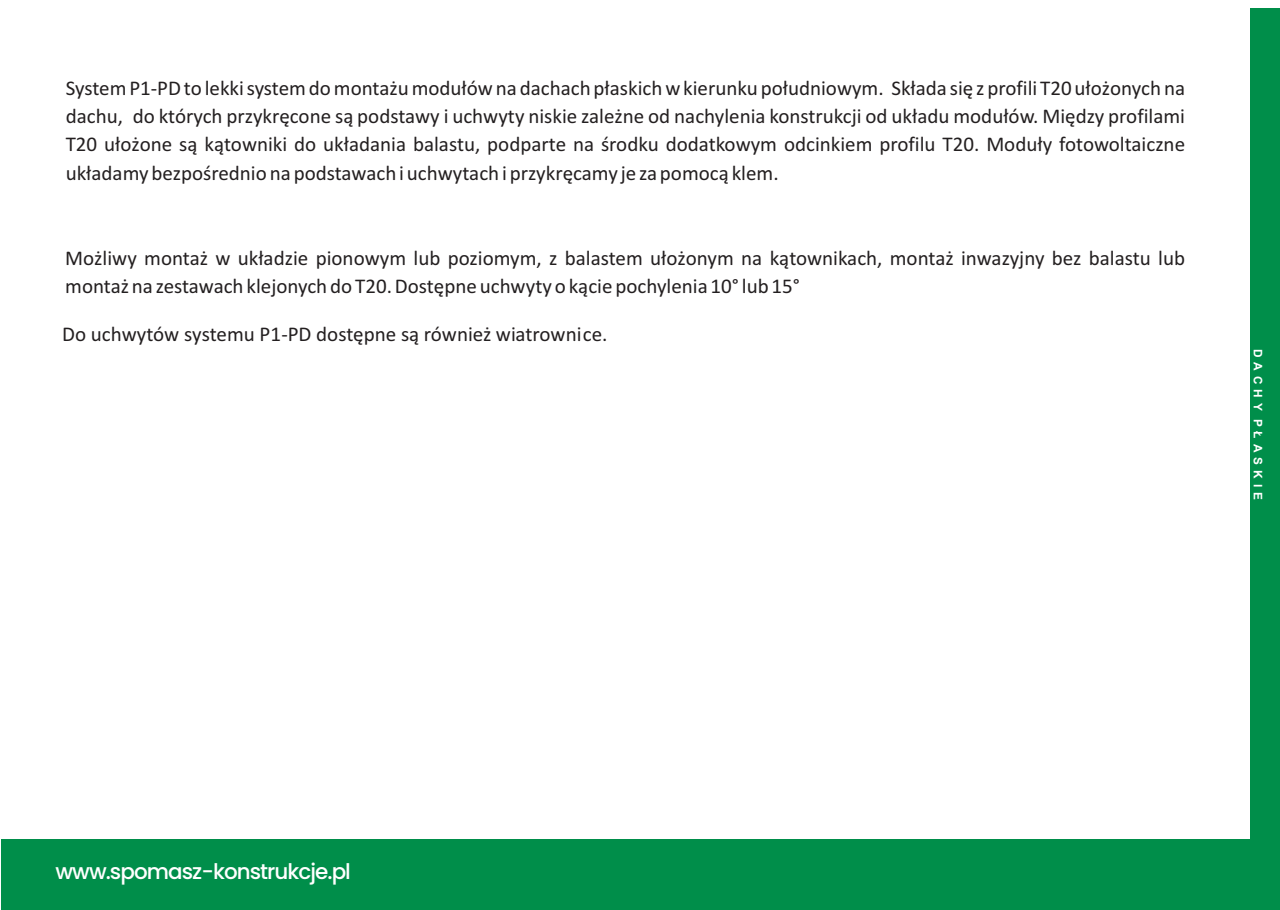
<style>
.page{position:relative;width:1280px;height:910px;background:#fff}
.page>*{position:absolute;margin:0;border:0;box-sizing:border-box;transform-origin:0 0}
.t1{font:500 21.45px "Poppins";letter-spacing:-.045em;color:#fff}
.t2{font:21px/28.2px "Calibri";color:#231f20;text-align:justify}
.t3{font:700 11.85px "Arial";letter-spacing:.42em;color:#fff}
</style>
<div class="page">
<div style="left:1250px;top:8px;width:30px;height:832px;background:#008e4a"></div>
<div style="left:2px;top:840px;width:1278px;height:70px;background:#008e4a"></div>
<p class="t2" style="left:66px;top:76px;width:1121px">System P1-PD to lekki system do montaýu moduùów na dachach pùaskich w kierunku poùudniowym. Skùada siæ z profili T20 uùoýonych na dachu, do których przykræcone sà podstawy i uchwyty niskie zaleýne od nachylenia konstrukcji od ukùadu moduùów. Miædzy profilami T20 uùoýone sà kàtowniki do ukùadania balastu, podparte na úrodku dodatkowym odcinkiem profilu T20. Moduùy fotowoltaiczne ukùadamy bezpoúrednio na podstawach i uchwytach i przykræcamy je za pomocà klem.</p>
<p class="t2" style="left:65px;top:246px;width:1121px">Moýliwy montaý w ukùadzie pionowym lub poziomym, z balastem uùoýonym na kàtownikach, montaý inwazyjny bez balastu lub montaý na zestawach klejonych do T20. Dostæpne uchwyty o kàcie pochylenia 10° lub 15°</p>
<p class="t2" style="left:62px;top:322px;width:547px">Do uchwytów systemu P1-PD dostêpne s¹ równie¿ wiatrownice.</p>
<p class="t3" style="left:1262px;top:349px;width:153px;rotate:90deg">DACHY P£ASKIE</p>
<p class="t1" style="left:56px;top:856px;width:297px">www.spomasz-konstrukcje.pl</p>
</div>
